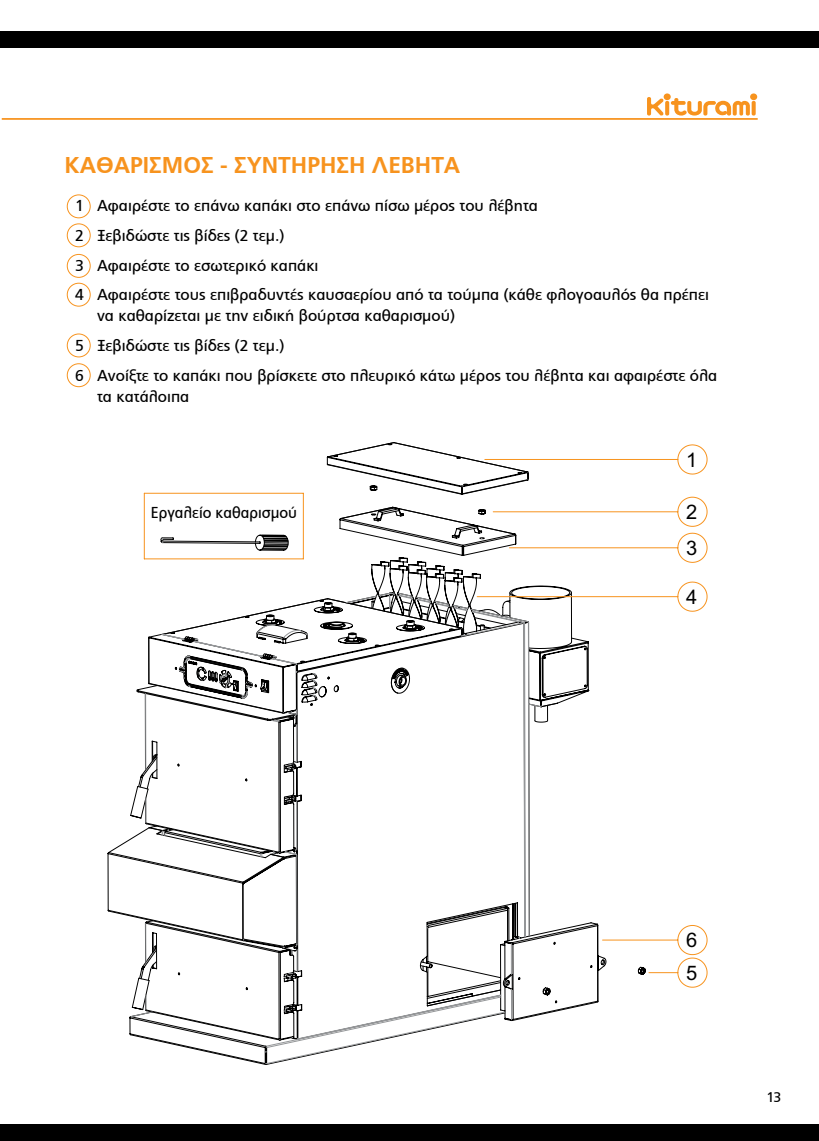
<style>
.page{position:relative;width:819px;height:1141px;background:#fff}
.page>*{position:absolute;margin:0;border:0;box-sizing:border-box;transform-origin:0 0}
.t1{font:700 22.75px "PF Catalog";color:#f7931e}
.t2{font:20.12px "Arial";color:#000}
.t3{font:15.75px/29.8px "PF Catalog";color:#000}
.t4{font:15.75px "PF Catalog";color:#000;scale:.95 1}
.t5{font:14px "PF Catalog";color:#000}
</style>
<div class="page">
<svg style="left:647px;top:93px;width:110px;height:23px"></svg>
<hr style="left:2px;top:118px;width:755px;height:2px;background:#f7931e">
<div style="left:0;top:31px;width:819px;height:17px;background:#000"></div>
<div style="left:0;top:1124px;width:819px;height:17px;background:#000"></div>
<svg style="left:326px;top:443px;width:158px;height:29px"></svg>
<svg style="left:108px;top:812px;width:23px;height:224px"></svg>
<svg style="left:541px;top:625px;width:61px;height:390px"></svg>
<svg style="left:131px;top:472px;width:410px;height:592px"></svg>
<svg style="left:179px;top:538px;width:332px;height:482px"></svg>
<svg style="left:493px;top:497px;width:214px;height:29px"></svg>
<svg style="left:484px;top:445px;width:223px;height:29px"></svg>
<svg style="left:509px;top:533px;width:198px;height:29px"></svg>
<svg style="left:477px;top:582px;width:230px;height:29px"></svg>
<svg style="left:602px;top:925px;width:105px;height:62px"></svg>
<svg style="left:161px;top:535px;width:127px;height:15px"></svg>
<hr style="left:144px;top:493px;width:1px;height:66px;background:#f7931e">
<hr style="left:144px;top:559px;width:159px;height:1px;background:#f7931e">
<hr style="left:303px;top:493px;width:1px;height:66px;background:#f7931e">
<hr style="left:144px;top:493px;width:159px;height:1px;background:#f7931e">
<div style="left:67px;top:194px;width:24px;height:24px;border:1px solid #f7931e;border-radius:50%"></div>
<div style="left:67px;top:223px;width:24px;height:24px;border:1px solid #f7931e;border-radius:50%"></div>
<div style="left:67px;top:254px;width:24px;height:24px;border:1px solid #f7931e;border-radius:50%"></div>
<div style="left:67px;top:283px;width:24px;height:24px;border:1px solid #f7931e;border-radius:50%"></div>
<div style="left:67px;top:334px;width:24px;height:23px;border:1px solid #f7931e;border-radius:50%"></div>
<div style="left:67px;top:363px;width:24px;height:24px;border:1px solid #f7931e;border-radius:50%"></div>
<h1 class="t1" style="left:64px;top:151px;width:397px">ΚΑΘΑΡΙΣΜΟΣ - ΣΥΝΤΗΡΗΣΗ ΛΕΒΗΤΑ</h1>
<p class="t3" style="left:75px;top:191px;width:635px">1 Αφαιρέστε το επάνω καπάκι στο επάνω πίσω μέρος του λέβητα<br>2 Ξεβιδώστε τις βίδες (2 τεμ.)<br>3 Αφαιρέστε το εσωτερικό καπάκι<br>4 Αφαιρέστε τους επιβραδυντές καυσαερίου από τα τούμπα (κάθε φλογοαυλός θα πρέπει</p>
<p class="t3" style="left:75px;top:301px;width:643px;text-indent:22px">να καθαρίζεται με την ειδική βούρτσα καθαρισμού)<br>5 Ξεβιδώστε τις βίδες (2 τεμ.)<br>6 Ανοίξτε το καπάκι που βρίσκετε στο πλευρικό κάτω μέρος του λέβητα και αφαιρέστε όλα</p>
<p class="t3" style="left:97px;top:382px;width:94px">τα κατάλοιπα</p>
<p class="t4" style="left:151px;top:503px;width:155px">Εργαλείο καθαρισμού</p>
<p class="t2" style="left:686px;top:446px;width:13px">1</p>
<p class="t2" style="left:686px;top:499px;width:13px">2</p>
<p class="t2" style="left:686px;top:535px;width:13px">3</p>
<p class="t2" style="left:686px;top:584px;width:13px">4</p>
<p class="t2" style="left:686px;top:927px;width:13px">6</p>
<p class="t2" style="left:686px;top:960px;width:13px">5</p>
<p class="t5" style="left:766px;top:1089px;width:16px">13</p>
</div>
